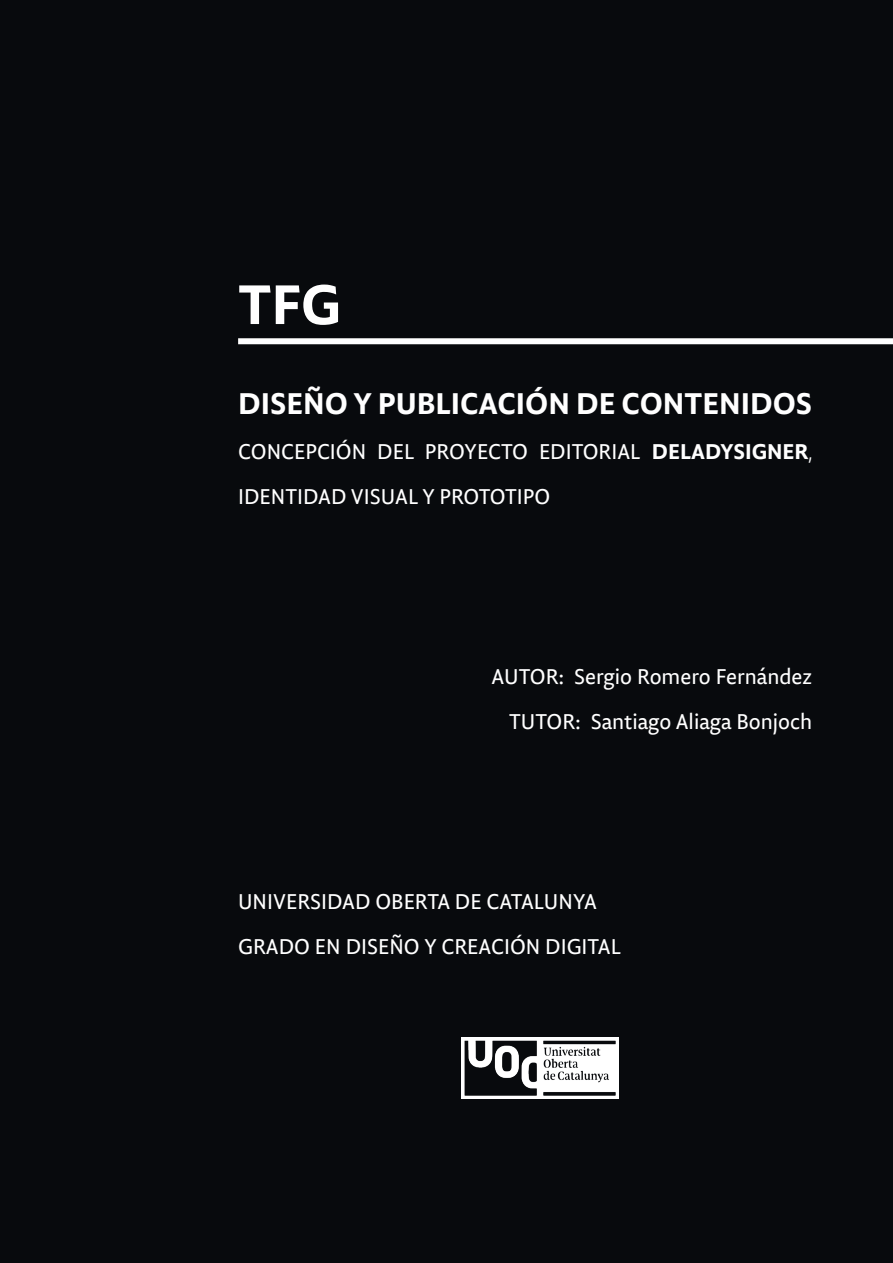
<style>
.page{position:relative;width:893px;height:1263px;background:#080a0d}
.page>*{position:absolute;margin:0;border:0;box-sizing:border-box;transform-origin:0 0}
.t1{font:700 58.5px "Pensum Sans";color:#fff}
.t2{font:700 31.5px "Pensum Sans";color:#fff}
.t3{font:22.5px/45px "Pensum Sans";color:#fff}
.s1{font-weight:700}
.s2{font-weight:300}
</style>
<div class="page">
<div style="left:238px;top:338px;width:655px;height:6px;background:#fff"></div>
<img style="left:461px;top:1038px;width:158px;height:61px">
<p class="t1" style="left:238px;top:263px;width:104px">TFG</p>
<p class="t2" style="left:238px;top:381px;width:576px">DISEÑO Y PUBLICACIÓN DE CONTENIDOS</p>
<p class="t3" style="left:238px;top:429px;width:576px">CONCEPCIÓN DEL PROYECTO EDITORIAL <span class="s1">DELADYSIGNER</span><span class="s2">,<br></span>IDENTIDAD VISUAL Y PROTOTIPO</p>
<p class="t3" style="left:492px;top:654px;width:322px">AUTOR: Sergio Romero Fernández</p>
<p class="t3" style="left:509px;top:699px;width:304px">TUTOR: Santiago Aliaga Bonjoch</p>
<p class="t3" style="left:238px;top:879px;width:361px">UNIVERSIDAD OBERTA DE CATALUNYA</p>
<p class="t3" style="left:238px;top:924px;width:384px">GRADO EN DISEÑO Y CREACIÓN DIGITAL</p>
</div>
